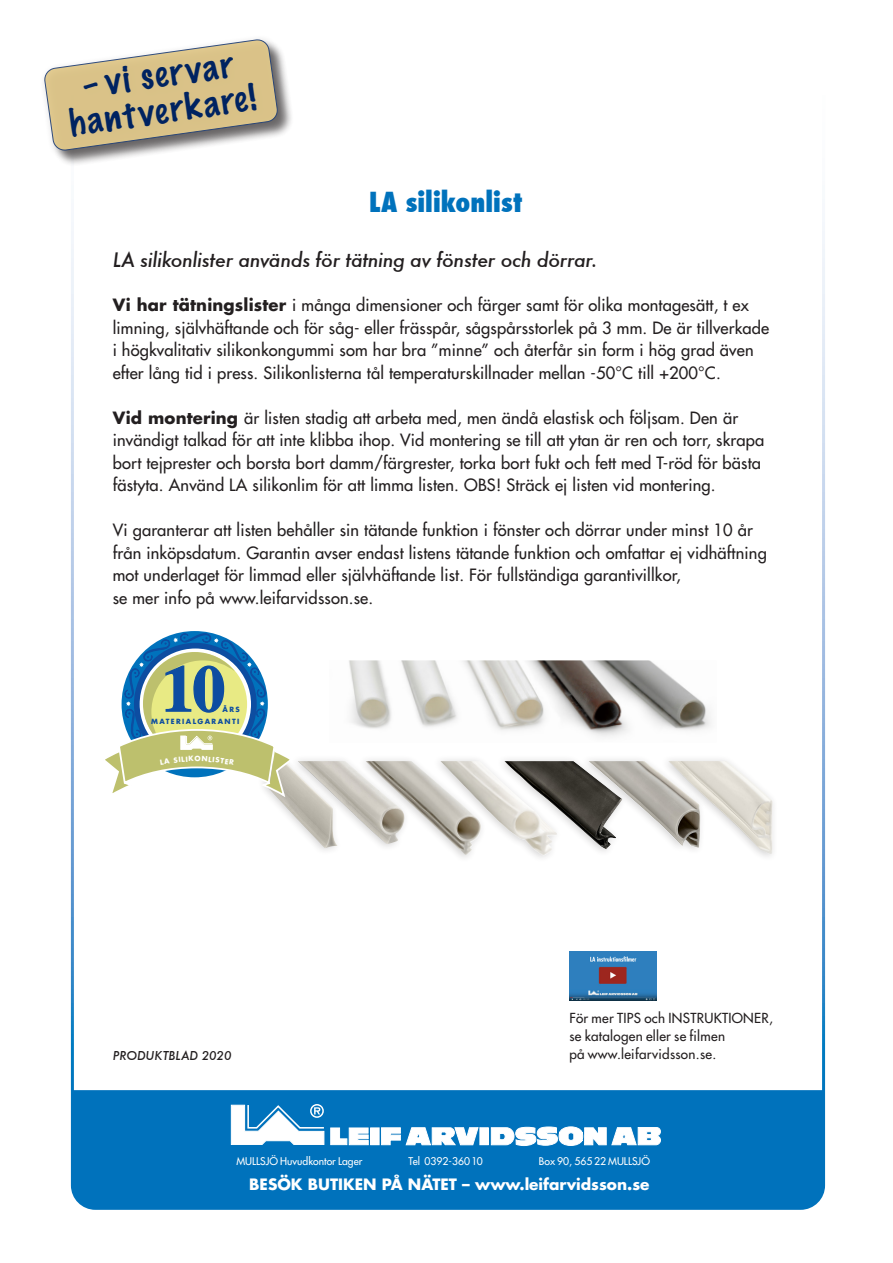
<style>
.page{position:relative;width:893px;height:1263px;background:#fff}
.page>*{position:absolute;margin:0;border:0;box-sizing:border-box;transform-origin:0 0}
.t1{font:100 33.75px/35.7px "Marker Felt";color:#002361;text-align:center}
.t2{font:800 condensed 27px "Futura";color:#0072bc}
.t3{font:italic 500 19.5px "Futura";letter-spacing:-.02em;color:#231f20}
.t4{font:500 16.5px/22.5px "Futura Std";letter-spacing:.01em;color:#231f20}
.t5{font:700 15.3px "Futura Std";color:#fff}
.t6{font:500 13.5px/18px "Futura Std";letter-spacing:.02em;color:#231f20}
.t7{font:italic 500 12px "Futura";color:#231f20}
.t8{font:500 10.35px "Futura Std";color:#fff}
.t9{font:700 6.9px/11.4px "Futura Std";letter-spacing:.2em;color:#0d4da1;text-align:right}
.s1{font-weight:700}
</style>
<div class="page">
<img style="left:349px;top:660px;width:362px;height:77px">
<img style="left:627px;top:761px;width:33px;height:69px">
<div style="left:496px;top:754px;width:131px;height:103px;background:#231f20;opacity:.2"></div>
<img style="left:562px;top:761px;width:61px;height:88px">
<div style="left:432px;top:755px;width:130px;height:109px;background:#231f20;opacity:.2"></div>
<img style="left:487px;top:761px;width:71px;height:95px">
<img style="left:273px;top:799px;width:16px;height:17px">
<div style="left:289px;top:755px;width:121px;height:97px;background:#231f20;opacity:.2"></div>
<img style="left:298px;top:761px;width:59px;height:83px">
<div style="left:357px;top:755px;width:130px;height:109px;background:#231f20;opacity:.2"></div>
<img style="left:366px;top:761px;width:116px;height:95px">
<div style="left:660px;top:755px;width:118px;height:107px;background:#231f20;opacity:.2"></div>
<img style="left:668px;top:761px;width:105px;height:94px">
<div style="left:72px;top:1090px;width:751px;height:118px;background:#0072bc"></div>
<div style="left:480px;top:1128px;width:8px;height:17px;background:#fff"></div>
<div style="left:371px;top:1128px;width:8px;height:17px;background:#fff"></div>
<svg style="left:381px;top:1127px;width:97px;height:18px"></svg>
<svg style="left:491px;top:1101px;width:170px;height:45px"></svg>
<svg style="left:231px;top:1103px;width:138px;height:42px"></svg>
<div style="left:45px;top:40px;width:249px;height:127px;background:#231f20;opacity:.75"></div>
<svg style="left:44px;top:39px;width:234px;height:112px"></svg>
<img style="left:569px;top:952px;width:87px;height:49px">
<svg style="left:105px;top:633px;width:190px;height:166px"></svg>
<h1 class="t1" style="left:62px;top:70px;width:190px;rotate:-8deg">– vi servar hantverkare!</h1>
<h2 class="t2" style="left:369px;top:184px;width:155px">LA silikonlist</h2>
<p class="t3" style="left:113px;top:246px;width:486px">LA silikonlister används för tätning av fönster och dörrar.</p>
<p class="t4" style="left:113px;top:294px;width:658px"><span class="s1">Vi har tätningslister</span> i många dimensioner och färger samt för olika montagesätt, t ex limning, självhäftande och för såg- eller frässpår, sågspårsstorlek på 3 mm. De är tillverkade i högkvalitativ silikonkongummi som har bra ”minne” och återfår sin form i hög grad även efter lång tid i press. Silikonlisterna tål temperaturskillnader mellan -50°C till +200°C.</p>
<p class="t4" style="left:113px;top:406px;width:653px"><span class="s1">Vid montering</span> är listen stadig att arbeta med, men ändå elastisk och följsam. Den är invändigt talkad för att inte klibba ihop. Vid montering se till att ytan är ren och torr, skrapa bort tejprester och borsta bort damm/färgrester, torka bort fukt och fett med T-röd för bästa fästyta. Använd LA silikonlim för att limma listen. OBS! Sträck ej listen vid montering.</p>
<p class="t4" style="left:113px;top:519px;width:656px">Vi garanterar att listen behåller sin tätande funktion i fönster och dörrar under minst 10 år från inköpsdatum. Garantin avser endast listens tätande funktion och omfattar ej vidhäftning mot underlaget för limmad eller självhäftande list. För fullständiga garantivillkor,<br>se mer info på www.leifarvidsson.se.</p>
<p class="t9" style="left:151px;top:704px;width:90px">ÅRS<br>MATERIALGARANTI</p>
<p class="t7" style="left:113px;top:1047px;width:120px">PRODUKTBLAD 2020</p>
<p class="t6" style="left:569px;top:1009px;width:205px">För mer TIPS och INSTRUKTIONER, se katalogen eller se filmen<br>på www.leifarvidsson.se.</p>
<p class="t8" style="left:236px;top:1154px;width:128px">MULLSJÖ Huvudkontor Lager</p>
<p class="t8" style="left:408px;top:1154px;width:76px">Tel 0392-36010</p>
<p class="t8" style="left:539px;top:1154px;width:113px">Box 90, 565 22 MULLSJÖ</p>
<p class="t5" style="left:249px;top:1174px;width:402px">BESÖK BUTIKEN PÅ NÄTET – www.leifarvidsson.se</p>
</div>
